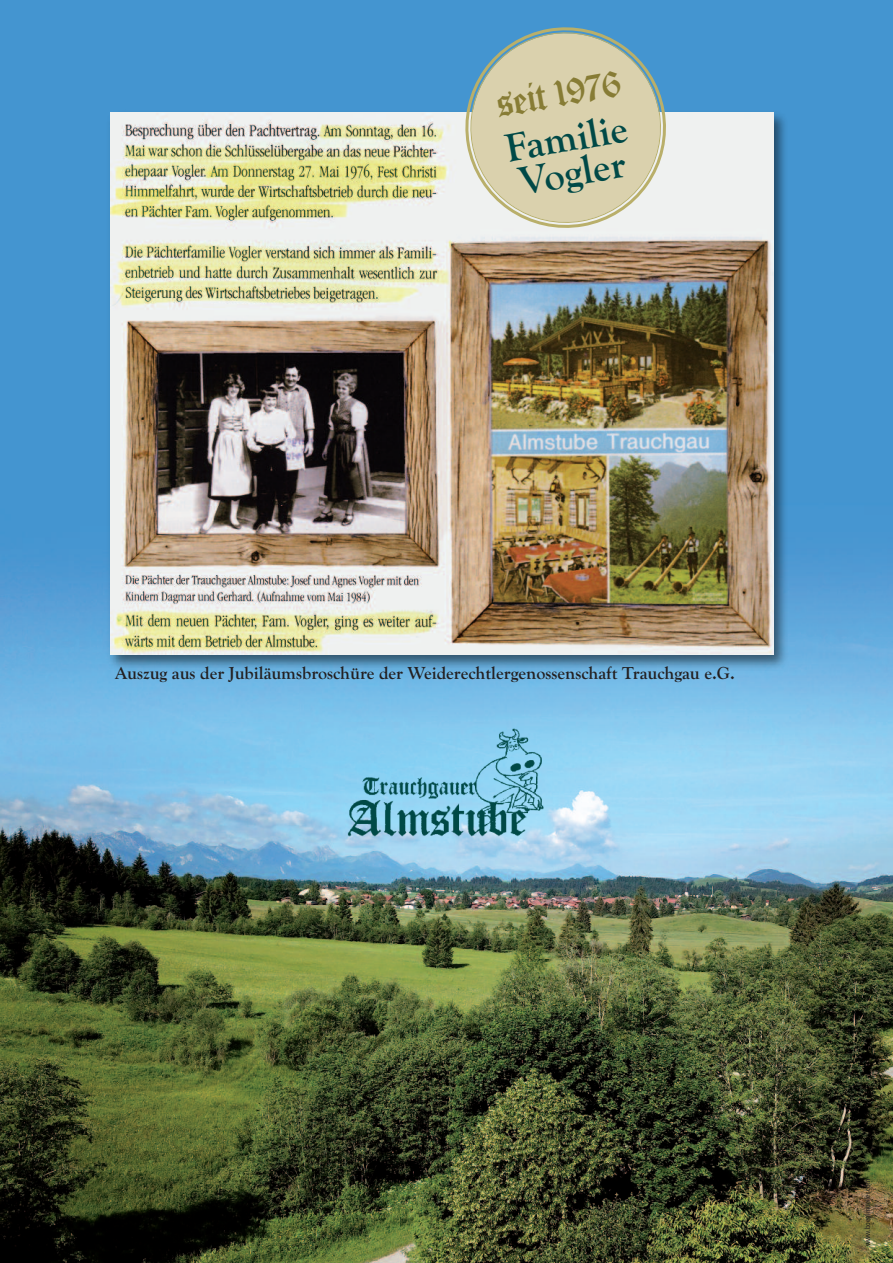
<style>
.page{position:relative;width:893px;height:1263px;background:#fff}
.page>*{position:absolute;margin:0;border:0;box-sizing:border-box;transform-origin:0 0}
.t1{font:700 40.95px/35px "Goudy Old Style T";color:#004947}
.t2{font:40.95px "Old English Plain";color:#877c35}
.t3{font:700 18px "Goudy Old Style T";color:#231f20}
.t4{font:condensed 7.5px "Frutiger";color:#231f20}
</style>
<div class="page">
<img style="left:0;top:0;width:893px;height:1263px">
<img style="left:103px;top:106px;width:689px;height:568px">
<img style="left:111px;top:113px;width:663px;height:542px">
<img style="left:346px;top:726px;width:197px;height:110px">
<svg style="left:460px;top:22px;width:211px;height:207px;background:#c3cab8"></svg>
<h1 class="t2" style="left:494px;top:91px;width:127px;rotate:-10deg">seit 1976</h1>
<h1 class="t1" style="left:502px;top:131px;width:125px;rotate:-10deg">Familie<br>Vogler</h1>
<p class="t3" style="left:115px;top:663px;width:621px">Auszug aus der Jubiläumsbroschüre der Weiderechtlergenossenschaft Trauchgau e.G.</p>
<p class="t4" style="left:864px;top:1246px;width:68px;rotate:-90deg">www.boeglmueller.com</p>
</div>
